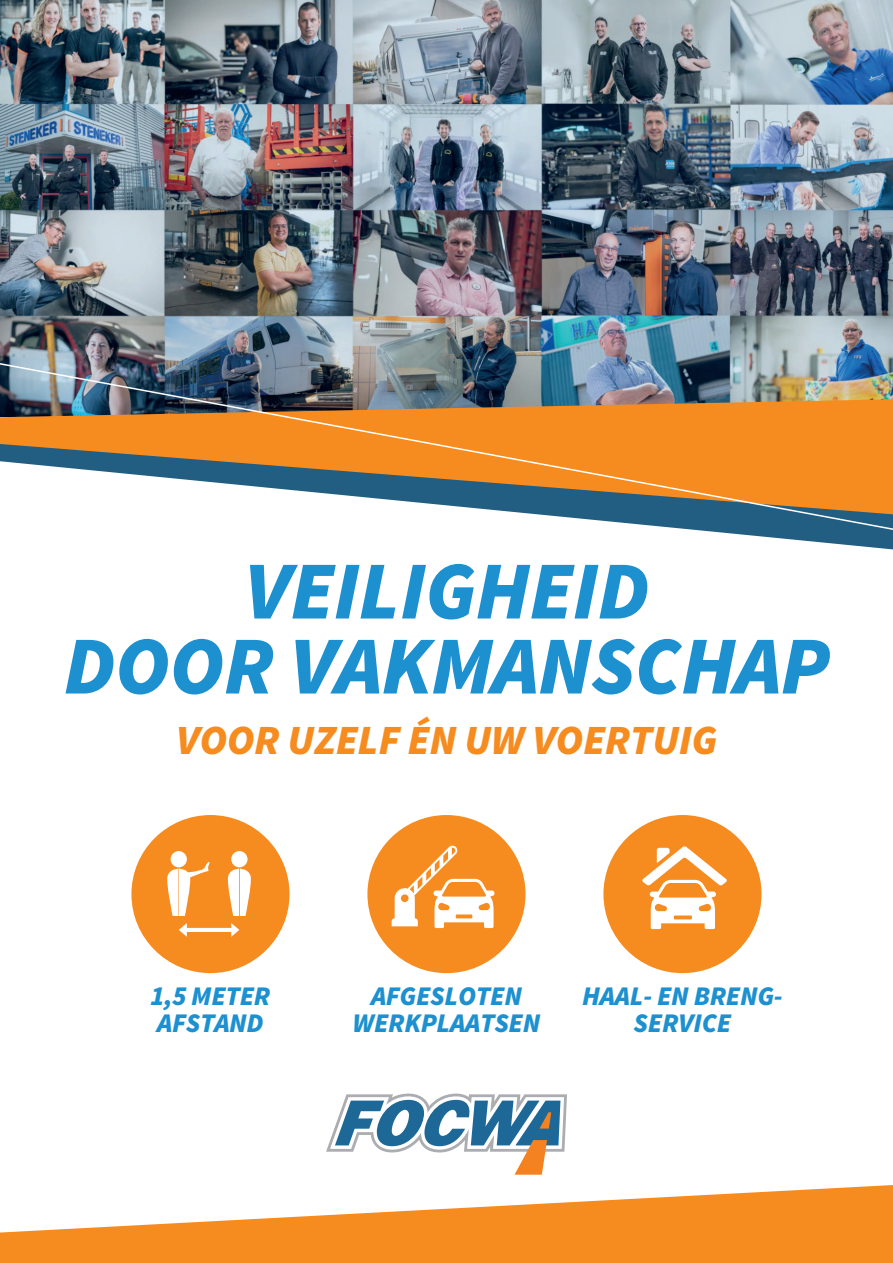
<style>
.page{position:relative;width:893px;height:1263px;background:#fff}
.page>*{position:absolute;margin:0;border:0;box-sizing:border-box;transform-origin:0 0}
.t1{font:italic 900 82.5px/75px "Source Sans Pro";letter-spacing:-.01em;color:#1d90d0;text-align:center}
.t2{font:italic 900 41.7px "Source Sans Pro";letter-spacing:-.01em;color:#f68c1f}
.t3{font:italic 900 27px/27px "Source Sans Pro";letter-spacing:-.01em;color:#1d90d0;text-align:center}
</style>
<div class="page">
<svg style="left:727px;top:533px;width:166px;height:16px"></svg>
<img style="left:0;top:0;width:893px;height:360px">
<svg style="left:326px;top:1093px;width:241px;height:82px"></svg>
<svg style="left:0;top:1185px;width:893px;height:78px;fill:#f68c1f"></svg>
<div style="left:131px;top:815px;width:159px;height:158px;background:#f68c1f;border-radius:50%"></div>
<div style="left:171px;top:851px;width:16px;height:16px;background:#fff;border-radius:50%"></div>
<svg style="left:167px;top:860px;width:43px;height:56px"></svg>
<div style="left:231px;top:851px;width:16px;height:16px;background:#fff;border-radius:50%"></div>
<svg style="left:227px;top:868px;width:24px;height:48px"></svg>
<svg style="left:179px;top:923px;width:60px;height:14px"></svg>
<div style="left:367px;top:815px;width:158px;height:158px;background:#f68c1f;border-radius:50%"></div>
<svg style="left:392px;top:845px;width:103px;height:83px"></svg>
<div style="left:603px;top:815px;width:158px;height:158px;background:#f68c1f;border-radius:50%"></div>
<svg style="left:642px;top:846px;width:85px;height:83px"></svg>
<img style="left:0;top:360px;width:893px;height:173px">
<h1 class="t1" style="left:63px;top:555px;width:768px">VEILIGHEID<br>DOOR VAKMANSCHAP</h1>
<h2 class="t2" style="left:176px;top:711px;width:543px">VOOR UZELF ÉN UW VOERTUIG</h2>
<p class="t3" style="left:150px;top:983px;width:121px;text-align:left">1,5 METER<br>AFSTAND</p>
<p class="t3" style="left:353px;top:983px;width:189px">AFGESLOTEN<br>WERKPLAATSEN</p>
<p class="t3" style="left:582px;top:983px;width:200px">HAAL- EN BRENG-<br>SERVICE</p>
</div>
